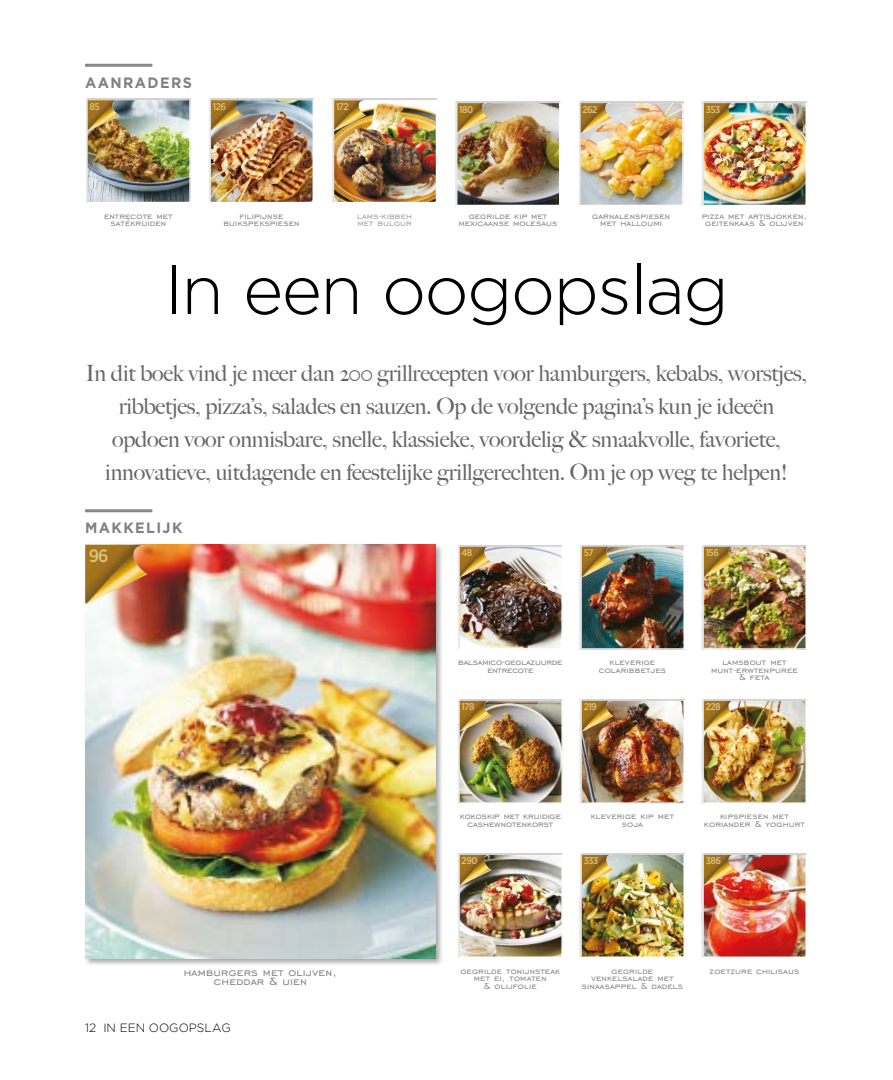
<style>
.page{position:relative;width:893px;height:1080px;background:#fff}
.page>*{position:absolute;margin:0;border:0;box-sizing:border-box;transform-origin:0 0}
.TMCL-Method{font:300 69.15px "Gotham";letter-spacing:-.025em;color:#000}
.TNC-12Intro{font:500 22.5px/33px "Big Caslon";letter-spacing:-.01em;color:#666;text-align:center}
.t1{font:500 18px "Gotham Narrow";color:#dac380}
.DIChocolate-SBStext{font:700 15px "Gotham";letter-spacing:.1em;color:#808080;scale:.95 1}
.TNC-Caption9{font:13.5px "Engravers Gothic BT";letter-spacing:.015em;color:#808080}
.Normale{font:300 12px "Gotham";color:#000}
.TNC-12-15caption{font:10.5px/7.5px "Engravers Gothic BT";letter-spacing:.015em;color:#808080;text-align:center}
.TNC-12-15caption-2{font:10.5px/7.5px "Engravers Gothic BT";letter-spacing:-.015em;color:#808080;text-align:center}
.DI-Chocolate-SmallPi{font:10.5px/7.5px "Engravers Gothic BT";letter-spacing:.015em;color:#808080;text-align:center}
.t2{font:10.5px/7.5px "Engravers Gothic BT";letter-spacing:.015em;color:#9d9d9c}
.t3{font:500 9.75px "Gotham Narrow";letter-spacing:-.05em;color:#dac380}
</style>
<div class="page">
<img style="left:209px;top:98px;width:106px;height:105px">
<img style="left:86px;top:98px;width:105px;height:105px">
<img style="left:332px;top:98px;width:106px;height:106px">
<img style="left:579px;top:101px;width:105px;height:105px">
<img style="left:455px;top:101px;width:106px;height:106px">
<img style="left:702px;top:101px;width:105px;height:105px">
<div style="left:83px;top:542px;width:361px;height:425px;background:#000;opacity:.35"></div>
<img style="left:85px;top:544px;width:351px;height:415px">
<img style="left:580px;top:545px;width:105px;height:105px">
<img style="left:458px;top:545px;width:105px;height:105px">
<img style="left:85px;top:545px;width:63px;height:60px">
<img style="left:702px;top:545px;width:105px;height:105px">
<img style="left:580px;top:699px;width:105px;height:105px">
<img style="left:458px;top:699px;width:105px;height:105px">
<img style="left:702px;top:699px;width:105px;height:105px">
<img style="left:580px;top:853px;width:105px;height:105px">
<img style="left:458px;top:853px;width:105px;height:105px">
<img style="left:702px;top:853px;width:105px;height:105px">
<hr style="left:85px;top:64px;width:67px;height:3px;background:#878787">
<hr style="left:85px;top:509px;width:67px;height:3px;background:#878787">
<p class="DIChocolate-SBStext" style="left:85px;top:74px;width:114px">AANRADERS</p>
<p class="t3" style="left:90px;top:100px;width:12px">85</p>
<p class="t3" style="left:213px;top:100px;width:15px">126</p>
<p class="t3" style="left:336px;top:100px;width:14px">172</p>
<p class="t3" style="left:459px;top:103px;width:15px">180</p>
<p class="t3" style="left:582px;top:103px;width:17px">262</p>
<p class="t3" style="left:706px;top:103px;width:16px">353</p>
<p class="TNC-12-15caption" style="left:104px;top:212px;width:70px">entrecote met satékruiden</p>
<p class="t2" style="left:357px;top:212px;width:56px">lams-kibbeh met bulgur</p>
<p class="TNC-12-15caption" style="left:592px;top:212px;width:80px">garnalenspiesen met halloumi</p>
<p class="DI-Chocolate-SmallPi" style="left:223px;top:212px;width:78px">filipijnse buikspekspiesen</p>
<p class="TNC-12-15caption" style="left:458px;top:212px;width:101px">gegrilde kip met mexicaanse molesaus</p>
<p class="TNC-12-15caption" style="left:702px;top:212px;width:107px">pizza met artisjokken, geitenkaas &amp; olijven</p>
<p class="TMCL-Method" style="left:164px;top:246px;width:566px">In een oogopslag</p>
<p class="TNC-12Intro" style="left:86px;top:357px;width:723px">In dit boek vind je meer dan 200 grillrecepten voor hamburgers, kebabs, worstjes, ribbetjes, pizza’s, salades en sauzen. Op de volgende pagina’s kun je ideeën opdoen voor onmisbare, snelle, klassieke, voordelig &amp; smaakvolle, favoriete, innovatieve, uitdagende en feestelijke grillgerechten. Om je op weg te helpen!</p>
<p class="DIChocolate-SBStext" style="left:85px;top:519px;width:104px">MAKKELIJK</p>
<p class="t1" style="left:89px;top:545px;width:21px">96</p>
<p class="t3" style="left:706px;top:547px;width:15px">156</p>
<p class="t3" style="left:462px;top:547px;width:12px">48</p>
<p class="t3" style="left:584px;top:547px;width:11px">57</p>
<p class="TNC-12-15caption-2" style="left:458px;top:658px;width:106px">balsamico-geglazuurde entrecote</p>
<p class="TNC-12-15caption" style="left:711px;top:658px;width:88px">lamsbout met munt-erwtenpuree &amp; feta</p>
<p class="TNC-12-15caption" style="left:599px;top:658px;width:69px">kleverige colaribbetjes</p>
<p class="t3" style="left:462px;top:701px;width:14px">178</p>
<p class="t3" style="left:584px;top:701px;width:15px">219</p>
<p class="t3" style="left:706px;top:701px;width:16px">228</p>
<p class="TNC-12-15caption" style="left:460px;top:813px;width:103px">kokoskip met kruidige cashewnotenkorst</p>
<p class="TNC-12-15caption" style="left:704px;top:813px;width:102px">kipspiesen met koriander &amp; yoghurt</p>
<p class="TNC-12-15caption" style="left:591px;top:813px;width:85px">kleverige kip met soja</p>
<p class="t3" style="left:462px;top:855px;width:17px">290</p>
<p class="t3" style="left:584px;top:855px;width:16px">333</p>
<p class="t3" style="left:706px;top:855px;width:17px">386</p>
<p class="TNC-Caption9" style="left:184px;top:965px;width:155px">hamburgers met olijven,</p>
<p class="TNC-12-15caption" style="left:710px;top:967px;width:91px">zoetzure chilisaus</p>
<p class="TNC-Caption9" style="left:214px;top:974px;width:95px">cheddar &amp; uien</p>
<p class="TNC-12-15caption" style="left:460px;top:967px;width:101px">gegrilde tonijnsteak met ei, tomaten<br>&amp; olijfolie</p>
<p class="TNC-12-15caption" style="left:582px;top:967px;width:103px">gegrilde venkelsalade met sinaasappel &amp; dadels</p>
<p class="Normale" style="left:85px;top:1020px;width:147px">12 IN EEN OOGOPSLAG</p>
</div>
